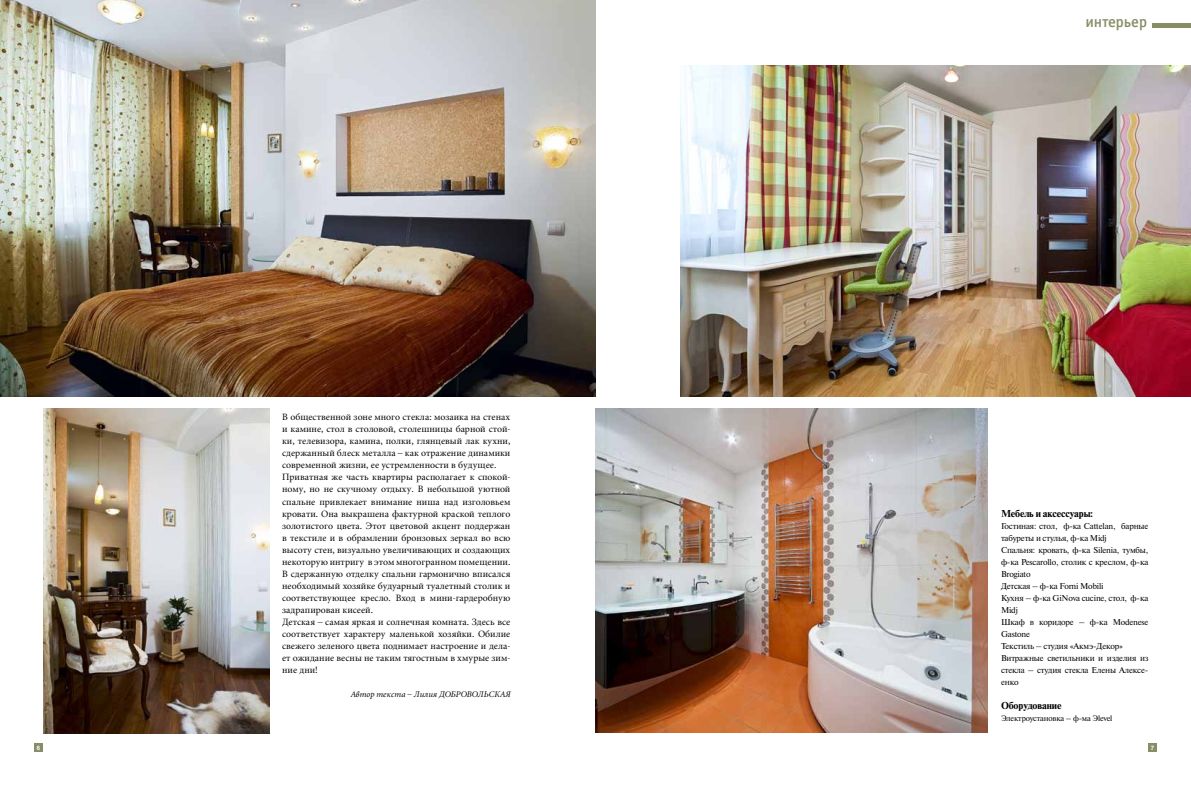
<style>
.page{position:relative;width:1191px;height:786px;background:#fff}
.page>*{position:absolute;margin:0;border:0;box-sizing:border-box;transform-origin:0 0}
.t1{font:16px "Officina Sans Medium C";letter-spacing:-.01em;color:#878d66}
.t2{font:700 10px "Newton C";letter-spacing:-.02em;color:#000}
.t3{font:9.5px/12px "Miniature C";color:#000}
.t4{font:8.5px/12px "Newton C";letter-spacing:-.02em;color:#000}
.t5{font:italic 8.5px "Miniature C";color:#000}
.t6{font:8px "Newton C";letter-spacing:-.02em;color:#000}
.t7{font:700 6px "Helios C";color:#fff}
</style>
<div class="page">
<div style="left:34px;top:743px;width:9px;height:8px;background:#878d66"></div>
<div style="left:1152px;top:23px;width:39px;height:5px;background:#878d66"></div>
<div style="left:1148px;top:743px;width:8px;height:8px;background:#878d66"></div>
<img style="left:595px;top:408px;width:393px;height:324px">
<img style="left:681px;top:65px;width:510px;height:331px">
<img style="left:0;top:0;width:595px;height:396px">
<img style="left:43px;top:408px;width:226px;height:325px">
<p class="t7" style="left:37px;top:744px;width:5px">6</p>
<p class="t3" style="left:282px;top:411px;width:230px">В общественной зоне много стекла: мозаика на стенах и камине, стол в столовой, столешницы барной стой&shy;ки, телевизора, камина, полки, глянцевый лак кухни, сдержанный блеск металла – как отражение динамики современной жизни, ее устремленности в будущее.<br>Приватная же часть квартиры располагает к спокой&shy;ному, но не скучному отдыху. В небольшой уютной спальне привлекает внимание ниша над изголовьем кровати. Она выкрашена фактурной краской теплого золотистого цвета. Этот цветовой акцент поддержан в текстиле и в обрамлении бронзовых зеркал во всю высоту стен, визуально увеличивающих и создающих некоторую интригу в этом многогранном помещении.<br>В сдержанную отделку спальни гармонично вписался необходимый хозяйке будуарный туалетный столик и соответствующее кресло. Вход в мини-гардеробную задрапирован кисеей.<br>Детская – самая яркая и солнечная комната. Здесь все соответствует характеру маленькой хозяйки. Обилие свежего зеленого цвета поднимает настроение и дела&shy;ет ожидание весны не таким тягостным в хмурые зим&shy;ние дни!</p>
<p class="t5" style="left:350px;top:688px;width:160px">Автор текста – Лилия Добровольская</p>
<h1 class="t1" style="left:1085px;top:13px;width:63px">интерьер</h1>
<p class="t2" style="left:1001px;top:507px;width:94px">Мебель и аксессуары:</p>
<p class="t4" style="left:1001px;top:519px;width:149px">Гостиная: стол, ф-ка Cattelan, барные табуреты и стулья, ф-ка Midj<br>Спальня: кровать, ф-ка Silenia, тумбы, ф-ка Pescarollo, столик с креслом, ф-ка<br>Brogiato<br>Детская – ф-ка Forni Mobili<br>Кухня – ф-ка GiNova cucine, стол, ф-ка<br>Midj<br>Шкаф в коридоре – ф-ка Modenese<br>Gastone<br>Текстиль – студия «Акмэ-Декор»<br>Витражные светильники и изделия из стекла – студия стекла Елены Алексе&shy;енко</p>
<p class="t2" style="left:1001px;top:699px;width:62px">Оборудование</p>
<p class="t6" style="left:1001px;top:713px;width:113px">Электроустановка – ф-ма Эlevel</p>
<p class="t7" style="left:1150px;top:744px;width:5px">7</p>
</div>
